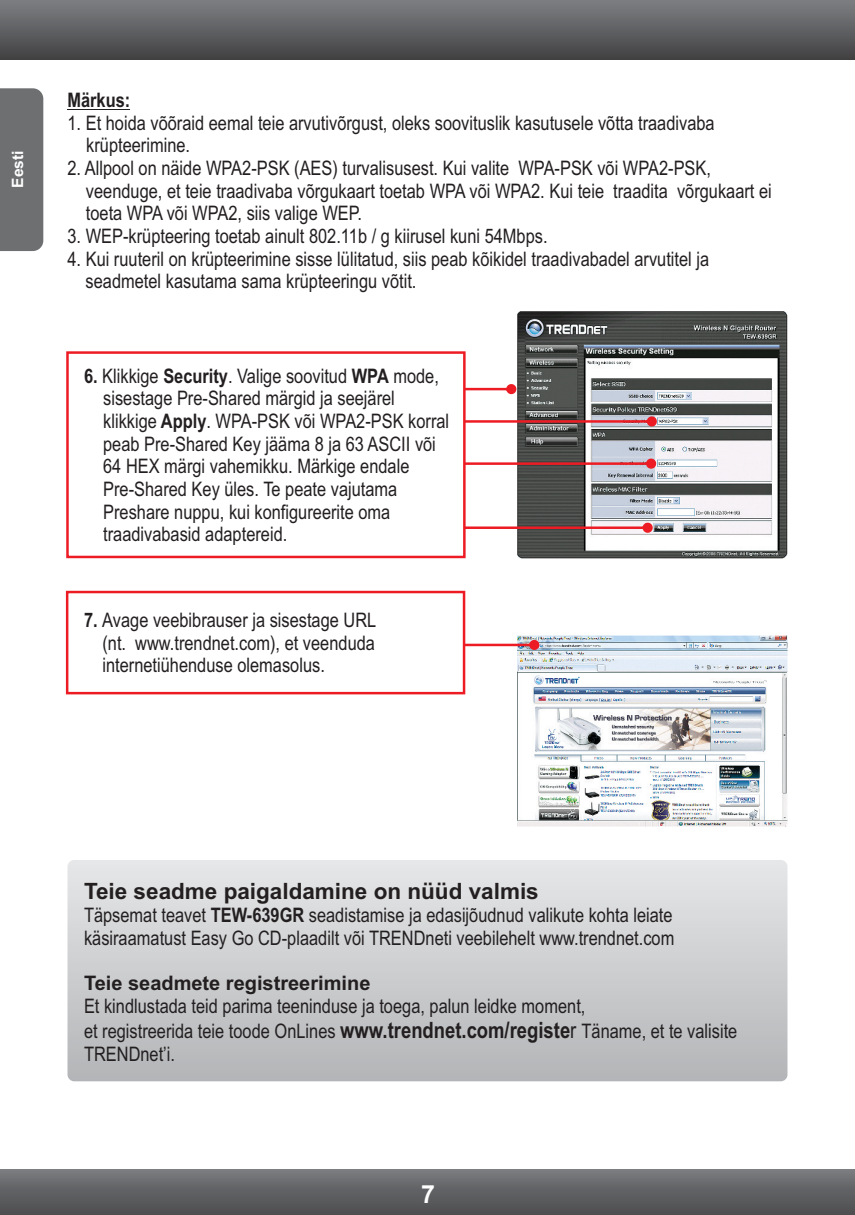
<style>
.page{position:relative;width:855px;height:1215px;background:#fff}
.page>*{position:absolute;margin:0;border:0;box-sizing:border-box;transform-origin:0 0}
.t1{font:700 25px "Arial";color:#fff}
.t2{font:700 22.5px "Arial";color:#231f20}
.t3{font:20px/22.8px "Arial Narrow";color:#231f20}
.t4{font:700 20px "Arial";color:#231f20}
.t5{font:700 20px "Arial Narrow";color:#231f20}
.t6{font:700 15.5px "Arial";color:#fff}
.s1{font-weight:700}
.s2{font-weight:700;font-size:22.5px}
.s3{font-size:22.5px}
</style>
<div class="page">
<div style="left:0;top:0;width:855px;height:59px;background:linear-gradient(to bottom,#7d7f82,#434244)"></div>
<div style="left:0;top:1170px;width:855px;height:45px;background:linear-gradient(to bottom,#77797c,#4b4c4e)"></div>
<div style="left:0;top:88px;width:43px;height:163px;background:#6d6f71"></div>
<hr style="left:68px;top:109px;width:62px;height:1px;background:#231f20">
<img style="left:518px;top:312px;width:270px;height:246px">
<img style="left:518px;top:635px;width:270px;height:192px">
<svg style="left:467px;top:384px;width:49px;height:10px"></svg>
<svg style="left:467px;top:416px;width:190px;height:10px"></svg>
<svg style="left:467px;top:459px;width:189px;height:10px"></svg>
<svg style="left:467px;top:523px;width:186px;height:10px"></svg>
<svg style="left:66px;top:351px;width:401px;height:208px"></svg>
<svg style="left:467px;top:640px;width:72px;height:10px"></svg>
<svg style="left:65px;top:590px;width:402px;height:105px"></svg>
<div style="left:68px;top:860px;width:720px;height:221px;background:linear-gradient(to bottom,#e6e7e8,#b3b5b7);border-radius:7px"></div>
<p class="t6" style="left:12px;top:188px;width:39px;rotate:-90deg">Eesti</p>
<p class="t5" style="left:68px;top:92px;width:64px">Märkus:</p>
<p class="t3" style="left:86px;top:113px;width:630px;text-indent:-19px">1. Et hoida võõraid eemal teie arvutivõrgust, oleks soovituslik kasutusele võtta traadivaba krüpteerimine.</p>
<p class="t3" style="left:86px;top:158px;width:687px;text-indent:-18px">2. Allpool on näide WPA2-PSK (AES) turvalisusest. Kui valite WPA-PSK või WPA2-PSK, veenduge, et teie traadivaba võrgukaart toetab WPA või WPA2. Kui teie traadita võrgukaart ei toeta WPA või WPA2, siis valige WEP.</p>
<p class="t3" style="left:67px;top:226px;width:482px">3. WEP-krüpteering toetab ainult 802.11b / g kiirusel kuni 54Mbps.</p>
<p class="t3" style="left:86px;top:249px;width:625px;text-indent:-18px">4. Kui ruuteril on krüpteerimine sisse lülitatud, siis peab kõikidel traadivabadel arvutitel ja seadmetel kasutama sama krüpteeringu võtit.</p>
<p class="t3" style="left:103px;top:366px;width:348px;text-indent:-19px"><span class="s1">6.</span> Klikkige <span class="s1">Security</span>. Valige soovitud <span class="s1">WPA</span> mode, sisestage Pre-Shared märgid ja seejärel klikkige <span class="s1">Apply</span>. WPA-PSK või WPA2-PSK korral peab Pre-Shared Key jääma 8 ja 63 ASCII või 64 HEX märgi vahemikku. Märkige endale Pre-Shared Key üles. Te peate vajutama Preshare nuppu, kui konfigureerite oma traadivabasid adaptereid.</p>
<p class="t3" style="left:102px;top:611px;width:275px;text-align:justify;text-indent:-18px"><span class="s1">7.</span> Avage veebibrauser ja sisestage URL (nt. www.trendnet.com), et veenduda internetiühenduse olemasolus.</p>
<p class="t2" style="left:84px;top:883px;width:456px">Teie seadme paigaldamine on nüüd valmis</p>
<p class="t3" style="left:84px;top:906px;width:592px">Täpsemat teavet <span class="s1">TEW-639GR</span> seadistamise ja edasijõudnud valikute kohta leiate käsiraamatust Easy Go CD-plaadilt või TRENDneti veebilehelt www.trendnet.com</p>
<p class="t4" style="left:84px;top:975px;width:288px">Teie seadmete registreerimine</p>
<p class="t3" style="left:84px;top:995px;width:655px;line-height:25.2px">Et kindlustada teid parima teeninduse ja toega, palun leidke moment,<br>et registreerida teie toode OnLines <span class="s2">www.trendnet.com/registe</span><span class="s3">r</span> Täname, et te valisite</p>
<p class="t3" style="left:84px;top:1044px;width:93px">TRENDnet’i.</p>
<p class="t1" style="left:421px;top:1185px;width:15px">7</p>
</div>
